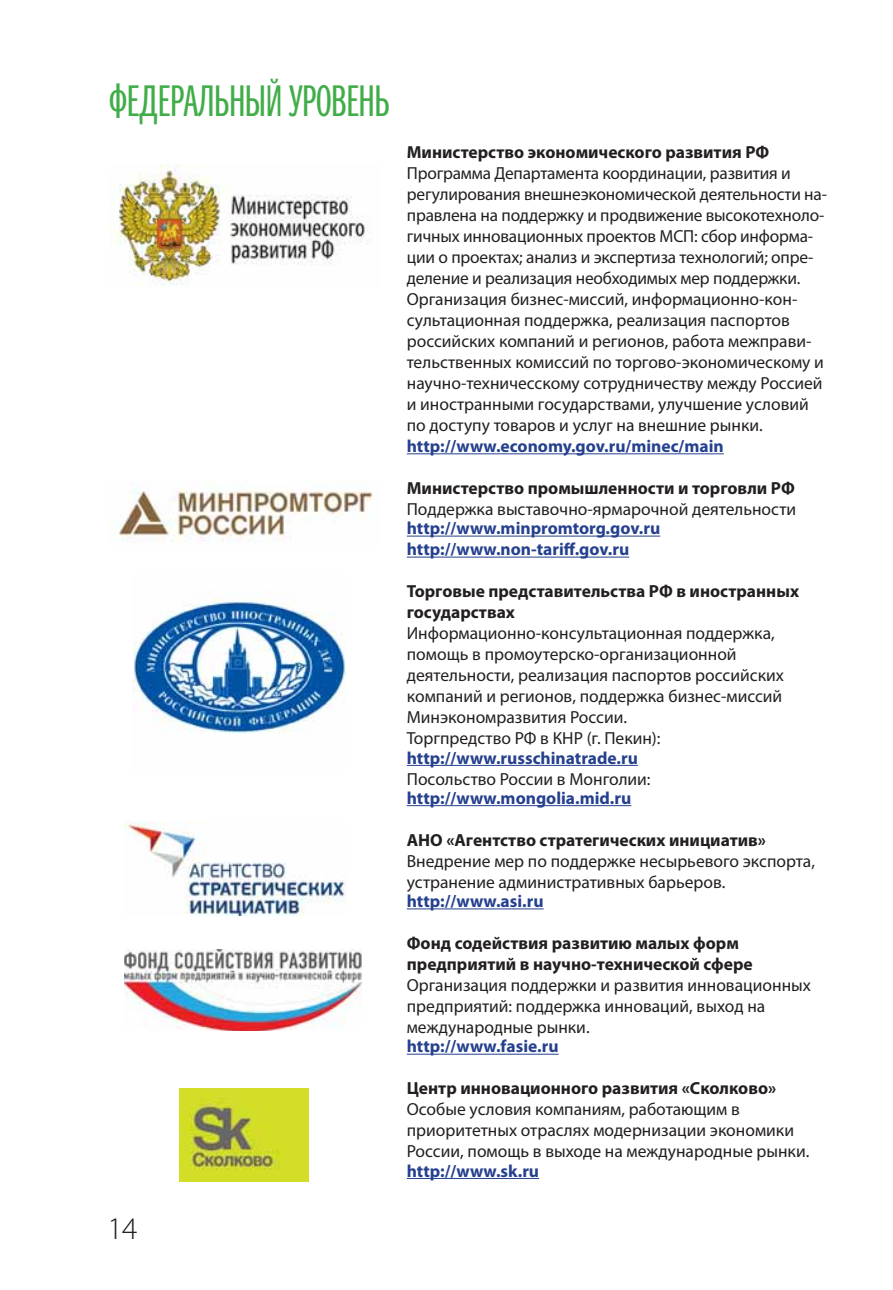
<style>
.page{position:relative;width:893px;height:1290px;background:#fff}
.page>*{position:absolute;margin:0;border:0;box-sizing:border-box;transform-origin:0 0}
.t1{font:43.75px "DG Pro 12";color:#41ad49}
.t2{font:300 31.5px "Myriad Pro";color:#231f20}
.t3{font:17.5px/21px "Myriad Pro";color:#231f20}
.t4{font:700 17.5px/21px "Myriad Pro";color:#231f20}
.t5{font:700 17.5px/21px "Myriad Pro";color:#25408e}
</style>
<div class="page">
<hr style="left:407px;top:453px;width:317px;height:1px;background:#25408e">
<hr style="left:407px;top:536px;width:253px;height:1px;background:#25408e">
<hr style="left:407px;top:557px;width:222px;height:1px;background:#25408e">
<hr style="left:407px;top:765px;width:231px;height:1px;background:#25408e">
<hr style="left:407px;top:805px;width:224px;height:1px;background:#25408e">
<hr style="left:407px;top:908px;width:137px;height:1px;background:#25408e">
<hr style="left:407px;top:1054px;width:152px;height:1px;background:#25408e">
<hr style="left:407px;top:1178px;width:132px;height:1px;background:#25408e">
<img style="left:109px;top:481px;width:264px;height:61px">
<img style="left:124px;top:822px;width:222px;height:93px">
<img style="left:109px;top:165px;width:259px;height:120px">
<img style="left:124px;top:949px;width:238px;height:82px">
<img style="left:180px;top:1088px;width:129px;height:93px">
<img style="left:132px;top:597px;width:214px;height:136px">
<h1 class="t1" style="left:109px;top:75px;width:282px">ФЕДЕРАЛЬНЫЙ УРОВЕНЬ</h1>
<h2 class="t2" style="left:107px;top:1209px;width:32px">14</h2>
<p class="t4" style="left:407px;top:143px;width:364px">Министерство экономического развития РФ</p>
<p class="t3" style="left:407px;top:164px;width:422px">Программа Департамента координации, развития и регулирования внешнеэкономической деятельности на&shy;правлена на поддержку и продвижение высокотехноло&shy;гичных инновационных проектов МСП: сбор информа&shy;ции о проектах; анализ и экспертиза технологий; опре&shy;деление и реализация необходимых мер поддержки.<br>Организация бизнес-миссий, информационно-кон&shy;сультационная поддержка, реализация паспортов российских компаний и регионов, работа межправи&shy;тельственных комиссий по торгово-экономическому и научно-техничесскому сотрудничеству между Россией и иностранными государствами, улучшение условий по доступу товаров и услуг на внешние рынки.</p>
<p class="t5" style="left:407px;top:437px;width:318px">http://www.economy.gov.ru/minec/main</p>
<p class="t4" style="left:407px;top:479px;width:390px">Министерство промышленности и торговли РФ</p>
<p class="t3" style="left:407px;top:500px;width:391px">Поддержка выставочно-ярмарочной деятельности</p>
<p class="t5" style="left:407px;top:519px;width:255px">http://www.minpromtorg.gov.ru http://www.non-tariff.gov.ru</p>
<p class="t4" style="left:407px;top:582px;width:394px">Торговые представительства РФ в иностранных государствах</p>
<p class="t3" style="left:407px;top:624px;width:379px">Информационно-консультационная поддержка, помощь в промоутерско-организационной деятельности, реализация паспортов российских компаний и регионов, поддержка бизнес-миссий Минэкономразвития России.<br>Торгпредство РФ в КНР (г. Пекин):</p>
<p class="t5" style="left:407px;top:748px;width:233px">http://www.russchinatrade.ru</p>
<p class="t3" style="left:407px;top:769px;width:245px">Посольство России в Монголии:</p>
<p class="t5" style="left:407px;top:789px;width:226px">http://www.mongolia.mid.ru</p>
<p class="t4" style="left:407px;top:831px;width:361px">АНО «Агентство стратегических инициатив»</p>
<p class="t3" style="left:407px;top:851px;width:410px">Внедрение мер по поддержке несырьевого экспорта, устранение административных барьеров.</p>
<p class="t5" style="left:407px;top:892px;width:138px">http://www.asi.ru</p>
<p class="t4" style="left:407px;top:934px;width:347px">Фонд содействия развитию малых форм предприятий в научно-технической сфере</p>
<p class="t3" style="left:407px;top:976px;width:406px">Организация поддержки и развития инновационных предприятий: поддержка инноваций, выход на международные рынки.</p>
<p class="t5" style="left:407px;top:1037px;width:153px">http://www.fasie.ru</p>
<p class="t4" style="left:407px;top:1079px;width:371px">Центр инновационного развития «Сколково»</p>
<p class="t3" style="left:407px;top:1100px;width:404px">Особые условия компаниям, работающим в приоритетных отраслях модернизации экономики<br>России, помощь в выходе на международные рынки.</p>
<p class="t5" style="left:407px;top:1161px;width:134px">http://www.sk.ru</p>
</div>
